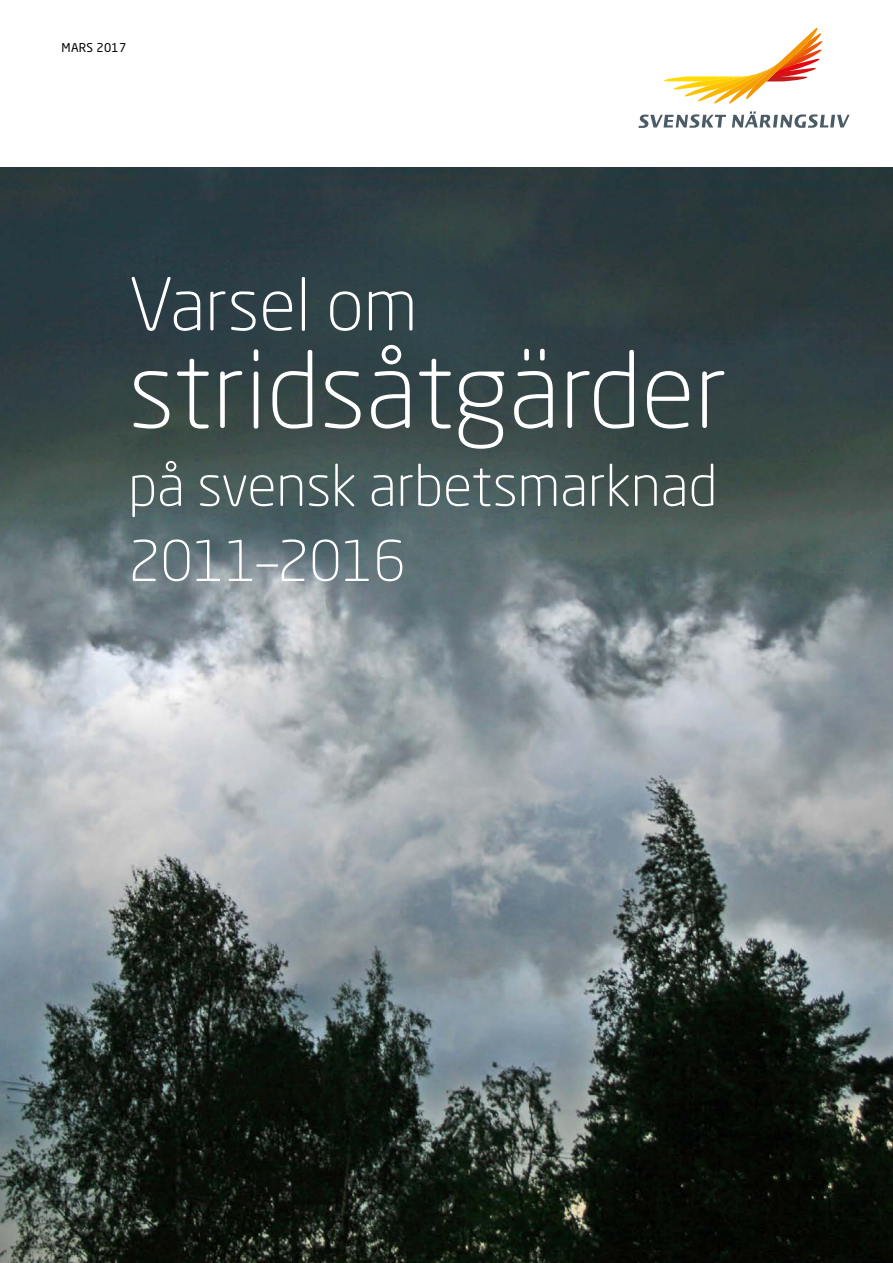
<style>
.page{position:relative;width:893px;height:1263px;background:#fff}
.page>*{position:absolute;margin:0;border:0;box-sizing:border-box;transform-origin:0 0}
.t1{font:300 105px "Neo Sans Pro";color:#fff}
.t2{font:300 72px "Neo Sans Pro";color:#fff}
.t3{font:300 57px "Neo Sans Pro";color:#fff}
.t4{font:300 55.5px "Neo Sans Pro";color:#fff}
.t5{font:12px "Neo Sans Pro";letter-spacing:.02em;color:#000}
</style>
<div class="page">
<img style="left:0;top:168px;width:893px;height:1095px">
<svg style="left:639px;top:114px;width:87px;height:14px"></svg>
<svg style="left:732px;top:111px;width:118px;height:17px"></svg>
<svg style="left:664px;top:28px;width:159px;height:76px"></svg>
<p class="t5" style="left:62px;top:40px;width:66px">MARS 2017</p>
<p class="t2" style="left:128px;top:261px;width:291px">Varsel om</p>
<h1 class="t1" style="left:128px;top:327px;width:600px">stridsåtgärder</h1>
<p class="t3" style="left:128px;top:451px;width:590px">på svensk arbetsmarknad</p>
<p class="t4" style="left:128px;top:528px;width:279px">2011–2016</p>
</div>
